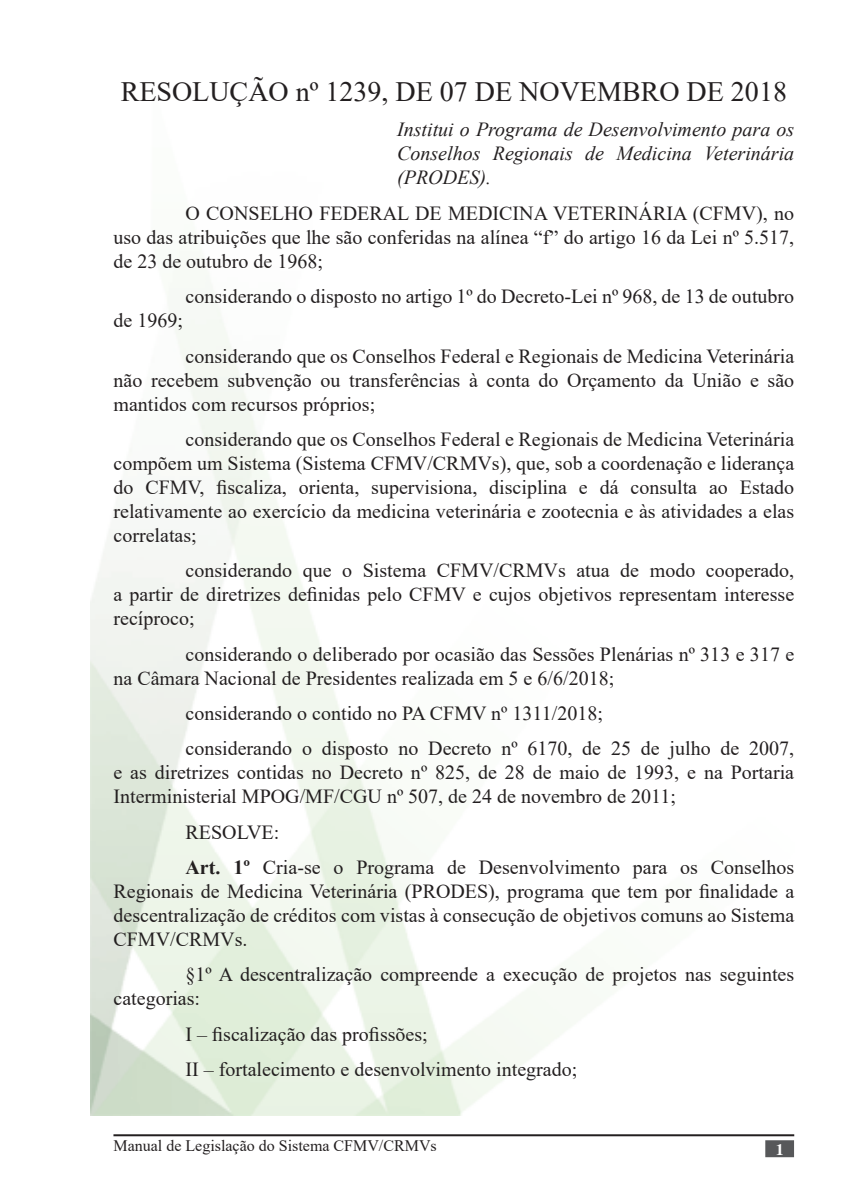
<style>
.page{position:relative;width:851px;height:1191px;background:#fff}
.page>*{position:absolute;margin:0;border:0;box-sizing:border-box;transform-origin:0 0}
.t1{font:28px "Times New Roman";color:#231f20}
.t2{font:20px/24px "Times New Roman";color:#231f20;text-align:justify}
.t3{font:italic 20px/24px "Times New Roman";color:#231f20;text-align:justify}
.t4{font:16px "Times New Roman";color:#231f20}
.Apresentação{font:700 16px "Times";color:#fff}
.s1{font-weight:700}
</style>
<div class="page">
<hr style="left:113px;top:1134px;width:681px;height:2px;background:#231f20">
<div style="left:765px;top:1140px;width:28px;height:17px;background:#57585a;border:2px solid #57585a"></div>
<p class="t1" style="left:121px;top:72px;width:667px">RESOLUÇÃO nº 1239, DE 07 DE NOVEMBRO DE 2018</p>
<p class="t3" style="left:397px;top:117px;width:398px">Institui o Programa de Desenvolvimento para os Conselhos Regionais de Medicina Veterinária (PRODES).</p>
<p class="t2" style="left:113px;top:200px;width:682px;text-indent:72px">O CONSELHO FEDERAL DE MEDICINA VETERINÁRIA (CFMV), no uso das atribuições que lhe são conferidas na alínea “f” do artigo 16 da Lei nº 5.517, de 23 de outubro de 1968;</p>
<p class="t2" style="left:185px;top:284px;width:610px">considerando o disposto no artigo 1º do Decreto-Lei nº 968, de 13 de outubro</p>
<p class="t2" style="left:113px;top:308px;width:71px">de 1969;</p>
<p class="t2" style="left:113px;top:343px;width:682px;text-indent:72px">considerando que os Conselhos Federal e Regionais de Medicina Veterinária não recebem subvenção ou transferências à conta do Orçamento da União e são mantidos com recursos próprios;</p>
<p class="t2" style="left:113px;top:426px;width:682px;text-indent:72px">considerando que os Conselhos Federal e Regionais de Medicina Veterinária compõem um Sistema (Sistema CFMV/CRMVs), que, sob a coordenação e liderança do CFMV, fiscaliza, orienta, supervisiona, disciplina e dá consulta ao Estado relativamente ao exercício da medicina veterinária e zootecnia e às atividades a elas correlatas;</p>
<p class="t2" style="left:113px;top:558px;width:682px;text-indent:72px">considerando que o Sistema CFMV/CRMVs atua de modo cooperado, a partir de diretrizes definidas pelo CFMV e cujos objetivos representam interesse recíproco;</p>
<p class="t2" style="left:113px;top:641px;width:682px;text-indent:72px">considerando o deliberado por ocasião das Sessões Plenárias nº 313 e 317 e na Câmara Nacional de Presidentes realizada em 5 e 6/6/2018;</p>
<p class="t2" style="left:185px;top:700px;width:419px">considerando o contido no PA CFMV nº 1311/2018;</p>
<p class="t2" style="left:113px;top:736px;width:682px;text-indent:72px">considerando o disposto no Decreto nº 6170, de 25 de julho de 2007, e as diretrizes contidas no Decreto nº 825, de 28 de maio de 1993, e na Portaria Interministerial MPOG/MF/CGU nº 507, de 24 de novembro de 2011;</p>
<p class="t2" style="left:185px;top:819px;width:95px">RESOLVE:</p>
<p class="t2" style="left:113px;top:854px;width:682px;text-indent:72px"><span class="s1">Art. 1º</span> Cria-se o Programa de Desenvolvimento para os Conselhos Regionais de Medicina Veterinária (PRODES), programa que tem por finalidade a descentralização de créditos com vistas à consecução de objetivos comuns ao Sistema CFMV/CRMVs.</p>
<p class="t2" style="left:113px;top:962px;width:682px;text-indent:72px">§1º A descentralização compreende a execução de projetos nas seguintes categorias:</p>
<p class="t2" style="left:185px;top:1021px;width:244px">I – fiscalização das profissões;</p>
<p class="t2" style="left:185px;top:1056px;width:393px">II – fortalecimento e desenvolvimento integrado;</p>
<p class="t4" style="left:113px;top:1134px;width:325px">Manual de Legislação do Sistema CFMV/CRMVs</p>
<p class="Apresentação" style="left:775px;top:1140px;width:9px">1</p>
</div>
